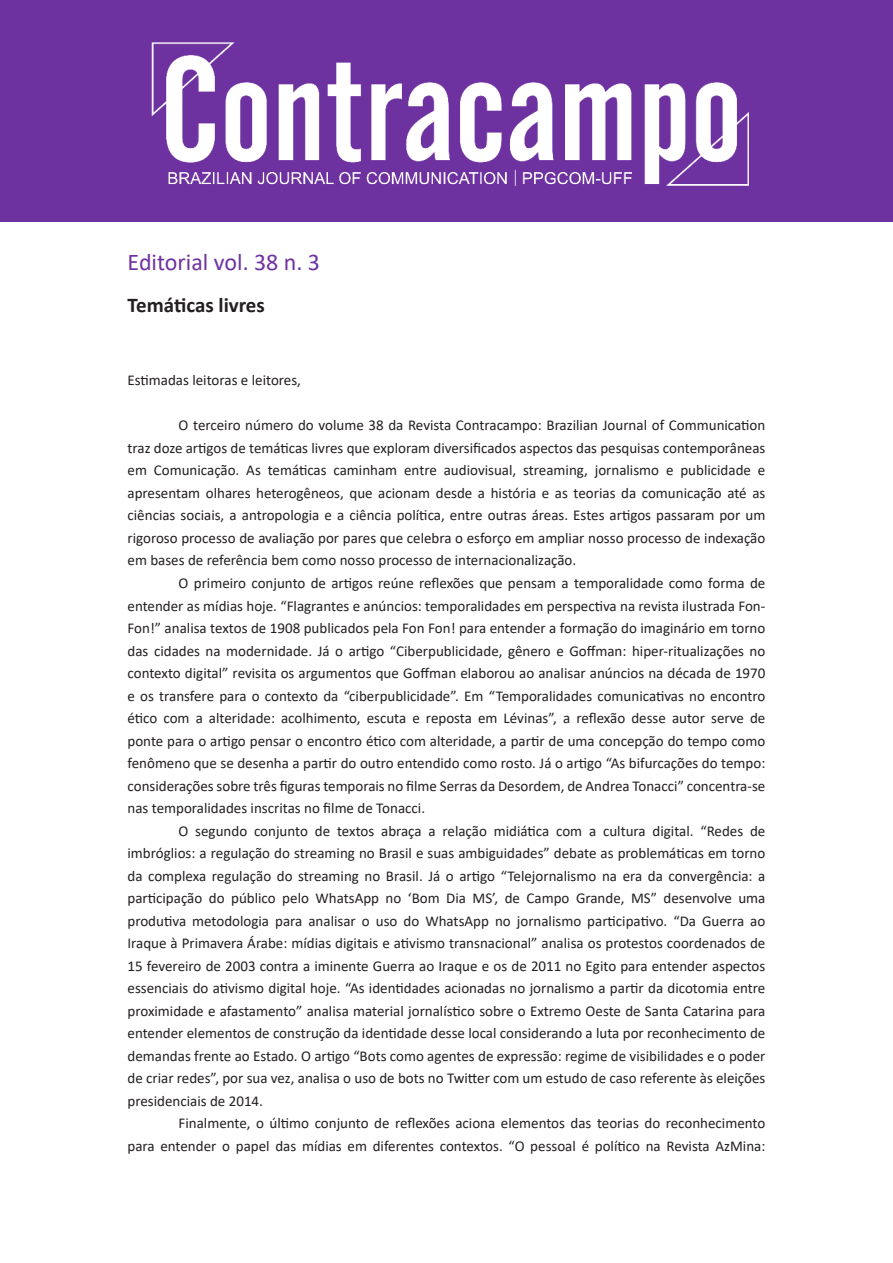
<style>
.page{position:relative;width:893px;height:1263px;background:#fff}
.page>*{position:absolute;margin:0;border:0;box-sizing:border-box;transform-origin:0 0}
.Conteudo_infosrevist{font:24px "Calibri";color:#6e32a0}
.Conteudo_titulo{font:700 21px "Calibri";color:#231f20}
.Conteudo_texto{font:15px/22.5px "Calibri";color:#231f20;text-align:justify}
</style>
<div class="page">
<div style="left:0;top:0;width:893px;height:221px;background:#6e32a0"></div>
<img style="left:151px;top:42px;width:598px;height:144px">
<p class="Conteudo_infosrevist" style="left:128px;top:245px;width:194px">Editorial vol. 38 n. 3</p>
<p class="Conteudo_titulo" style="left:128px;top:290px;width:139px">Temáticas livres</p>
<p class="Conteudo_texto" style="left:128px;top:369px;width:175px">Estimadas leitoras e leitores,</p>
<p class="Conteudo_texto" style="left:128px;top:414px;width:639px;text-indent:51px">O terceiro número do volume 38 da Revista Contracampo: Brazilian Journal of Communication traz doze artigos de temáticas livres que exploram diversificados aspectos das pesquisas contemporâneas em Comunicação. As temáticas caminham entre audiovisual, streaming, jornalismo e publicidade e apresentam olhares heterogêneos, que acionam desde a história e as teorias da comunicação até as ciências sociais, a antropologia e a ciência política, entre outras áreas. Estes artigos passaram por um rigoroso processo de avaliação por pares que celebra o esforço em ampliar nosso processo de indexação em bases de referência bem como nosso processo de internacionalização.</p>
<p class="Conteudo_texto" style="left:128px;top:571px;width:639px;text-indent:51px">O primeiro conjunto de artigos reúne reflexões que pensam a temporalidade como forma de entender as mídias hoje. “Flagrantes e anúncios: temporalidades em perspectiva na revista ilustrada Fon-Fon!” analisa textos de 1908 publicados pela Fon Fon! para entender a formação do imaginário em torno das cidades na modernidade. Já o artigo “Ciberpublicidade, gênero e Goffman: hiper-ritualizações no contexto digital” revisita os argumentos que Goffman elaborou ao analisar anúncios na década de 1970 e os transfere para o contexto da “ciberpublicidade”. Em “Temporalidades comunicativas no encontro ético com a alteridade: acolhimento, escuta e reposta em Lévinas”, a reflexão desse autor serve de ponte para o artigo pensar o encontro ético com alteridade, a partir de uma concepção do tempo como fenômeno que se desenha a partir do outro entendido como rosto. Já o artigo “As bifurcações do tempo: considerações sobre três figuras temporais no filme Serras da Desordem, de Andrea Tonacci” concentra-se nas temporalidades inscritas no filme de Tonacci.</p>
<p class="Conteudo_texto" style="left:128px;top:819px;width:639px;text-indent:51px">O segundo conjunto de textos abraça a relação midiática com a cultura digital. “Redes de imbróglios: a regulação do streaming no Brasil e suas ambiguidades” debate as problemáticas em torno da complexa regulação do streaming no Brasil. Já o artigo “Telejornalismo na era da convergência: a participação do público pelo WhatsApp no ‘Bom Dia MS’, de Campo Grande, MS” desenvolve uma produtiva metodologia para analisar o uso do WhatsApp no jornalismo participativo. “Da Guerra ao Iraque à Primavera Árabe: mídias digitais e ativismo transnacional” analisa os protestos coordenados de 15 fevereiro de 2003 contra a iminente Guerra ao Iraque e os de 2011 no Egito para entender aspectos essenciais do ativismo digital hoje. “As identidades acionadas no jornalismo a partir da dicotomia entre proximidade e afastamento” analisa material jornalístico sobre o Extremo Oeste de Santa Catarina para entender elementos de construção da identidade desse local considerando a luta por reconhecimento de demandas frente ao Estado. O artigo “Bots como agentes de expressão: regime de visibilidades e o poder de criar redes”, por sua vez, analisa o uso de bots no Twitter com um estudo de caso referente às eleições presidenciais de 2014.</p>
<p class="Conteudo_texto" style="left:128px;top:1111px;width:639px;text-align:right">Finalmente, o último conjunto de reflexões aciona elementos das teorias do reconhecimento<br>para entender o papel das mídias em diferentes contextos. “O pessoal é político na Revista AzMina:</p>
</div>
